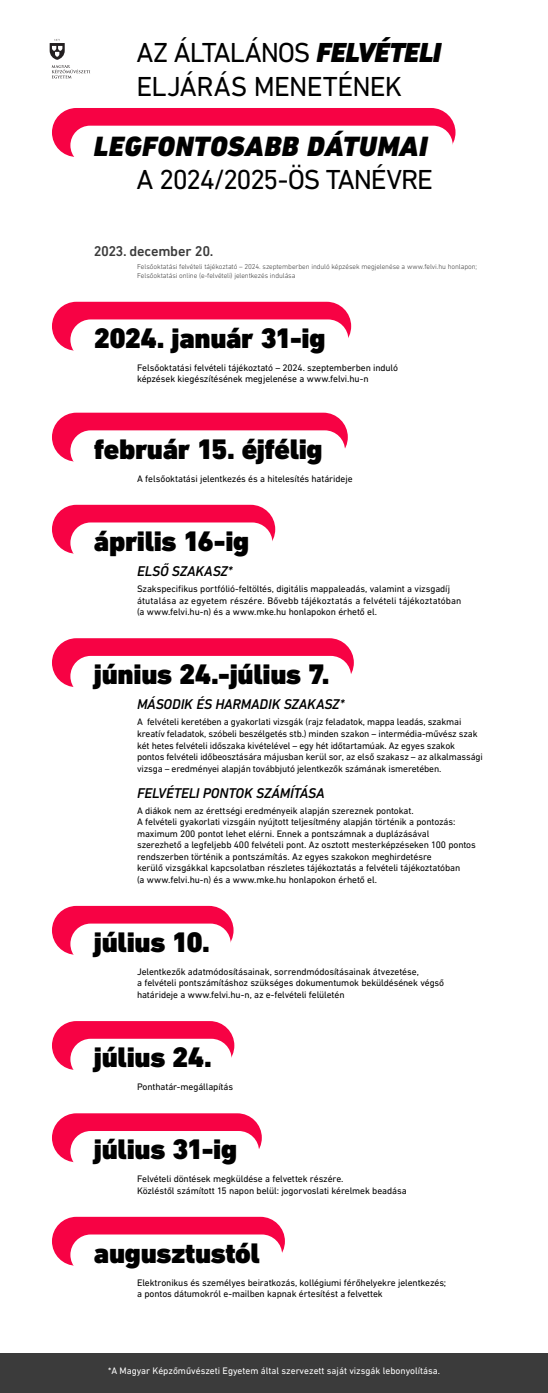
<style>
.page{position:relative;width:548px;height:1393px;background:#fff}
.page>*{position:absolute;margin:0;border:0;box-sizing:border-box;transform-origin:0 0}
.t1{font:900 28.8px "DIN Next LT Pro";letter-spacing:-.015em;color:#000}
.t2{font:italic 900 28.4px "DIN Next LT Pro";letter-spacing:.01em;color:#000}
.t3{font:28px/33.6px "DIN Next LT Pro";letter-spacing:-.035em;color:#000}
.t4{font:28px "DIN Next LT Pro";letter-spacing:-.06em;color:#000}
.t5{font:italic 500 14.4px "DIN Next LT Pro";letter-spacing:-.015em;color:#000}
.t6{font:500 14.4px "DIN Next LT Pro";letter-spacing:-.015em;color:#3b3b3b}
.t7{font:9.6px/11.5px "DIN Next LT Pro";letter-spacing:-.015em;color:#000}
.t8{font:9.6px "DIN Next LT Pro";color:#fff}
.t9{font:300 7.2px/8.6px "DIN Next LT Pro";letter-spacing:-.01em;color:#3b3b3b}
.s1{font-weight:900;font-style:italic}
</style>
<div class="page">
<svg style="left:50px;top:39px;width:40px;height:39px"></svg>
<div style="left:52px;top:108px;width:404px;height:49px;background:#f70244;border-radius:24px"></div>
<div style="left:70px;top:126px;width:383px;height:39px;background:#fff;border-radius:20px"></div>
<div style="left:52px;top:302px;width:299px;height:49px;background:#f70244;border-radius:24px"></div>
<div style="left:70px;top:319px;width:278px;height:41px;background:#fff;border-radius:20px"></div>
<div style="left:52px;top:413px;width:296px;height:49px;background:#f70244;border-radius:24px"></div>
<div style="left:70px;top:430px;width:275px;height:41px;background:#fff;border-radius:20px"></div>
<div style="left:52px;top:505px;width:223px;height:49px;background:#f70244;border-radius:24px"></div>
<div style="left:70px;top:522px;width:202px;height:41px;background:#fff;border-radius:20px"></div>
<div style="left:52px;top:638px;width:302px;height:49px;background:#f70244;border-radius:24px"></div>
<div style="left:70px;top:656px;width:281px;height:41px;background:#fff;border-radius:20px"></div>
<div style="left:52px;top:906px;width:182px;height:49px;background:#f70244;border-radius:24px"></div>
<div style="left:70px;top:923px;width:161px;height:41px;background:#fff;border-radius:20px"></div>
<div style="left:52px;top:1021px;width:182px;height:49px;background:#f70244;border-radius:24px"></div>
<div style="left:70px;top:1039px;width:162px;height:40px;background:#fff;border-radius:20px"></div>
<div style="left:52px;top:1113px;width:210px;height:49px;background:#f70244;border-radius:24px"></div>
<div style="left:70px;top:1131px;width:189px;height:41px;background:#fff;border-radius:20px"></div>
<div style="left:52px;top:1217px;width:233px;height:49px;background:#f70244;border-radius:24px"></div>
<div style="left:70px;top:1234px;width:212px;height:41px;background:#fff;border-radius:20px"></div>
<div style="left:0;top:1353px;width:548px;height:40px;background:#3b3b3b"></div>
<h3 class="t3" style="left:137px;top:35px;width:306px">AZ ÁLTALÁNOS <span class="s1">FELVÉTELI<br></span>ELJÁRÁS MENETÉNEK</h3>
<h2 class="t2" style="left:94px;top:129px;width:335px">LEGFONTOSABB DÁTUMAI</h2>
<h3 class="t4" style="left:137px;top:164px;width:298px">A 2024/2025-ÖS TANÉVRE</h3>
<h3 class="t6" style="left:94px;top:242px;width:121px">2023. december 20.</h3>
<p class="t9" style="left:137px;top:262px;width:342px">Felsőoktatási felvételi tájékoztató – 2024. szeptemberben induló képzések megjelenése a www.felvi.hu honlapon;<br>Felsőoktatási online (e-felvételi) jelentkezés indulása</p>
<h1 class="t1" style="left:94px;top:321px;width:233px">2024. január 31-ig</h1>
<p class="t7" style="left:137px;top:362px;width:263px">Felsőoktatási felvételi tájékoztató – 2024. szeptemberben induló képzések kiegészítésének megjelenése a www.felvi.hu-n</p>
<h1 class="t1" style="left:94px;top:432px;width:230px">február 15. éjfélig</h1>
<p class="t7" style="left:137px;top:472px;width:217px">A felsőoktatási jelentkezés és a hitelesítés határideje</p>
<h1 class="t1" style="left:94px;top:524px;width:157px">április 16-ig</h1>
<h3 class="t5" style="left:137px;top:563px;width:97px">ELSŐ SZAKASZ*</h3>
<p class="t7" style="left:137px;top:583px;width:326px">Szakspecifikus portfólió-feltöltés, digitális mappaleadás, valamint a vizsgadíj átutalása az egyetem részére. Bővebb tájékoztatás a felvételi tájékoztatóban (a www.felvi.hu-n) és a www.mke.hu honlapokon érhető el.</p>
<h1 class="t1" style="left:94px;top:657px;width:237px">június 24.-július 7.</h1>
<h3 class="t5" style="left:137px;top:696px;width:209px">MÁSODIK ÉS HARMADIK SZAKASZ*</h3>
<p class="t7" style="left:137px;top:716px;width:347px">A felvételi keretében a gyakorlati vizsgák (rajz feladatok, mappa leadás, szakmai kreatív feladatok, szóbeli beszélgetés stb.) minden szakon – intermédia-művész szak két hetes felvételi időszaka kivételével – egy hét időtartamúak. Az egyes szakok pontos felvételi időbeosztására májusban kerül sor, az első szakasz – az alkalmassági vizsga – eredményei alapján továbbjutó jelentkezők számának ismeretében.</p>
<h3 class="t5" style="left:137px;top:784px;width:189px">FELVÉTELI PONTOK SZÁMÍTÁSA</h3>
<p class="t7" style="left:137px;top:804px;width:340px">A diákok nem az érettségi eredményeik alapján szereznek pontokat.<br>A felvételi gyakorlati vizsgáin nyújtott teljesítmény alapján történik a pontozás: maximum 200 pontot lehet elérni. Ennek a pontszámnak a duplázásával szerezhető a legfeljebb 400 felvételi pont. Az osztott mesterképzéseken 100 pontos rendszerben történik a pontszámítás. Az egyes szakokon meghirdetésre<br>kerülő vizsgákkal kapcsolatban részletes tájékoztatás a felvételi tájékoztatóban<br>(a www.felvi.hu-n) és a www.mke.hu honlapokon érhető el.</p>
<h1 class="t1" style="left:94px;top:925px;width:118px">július 10.</h1>
<p class="t7" style="left:137px;top:966px;width:309px">Jelentkezők adatmódosításainak, sorrendmódosításainak átvezetése,<br>a felvételi pontszámításhoz szükséges dokumentumok beküldésének végső határideje a www.felvi.hu-n, az e-felvételi felületén</p>
<h1 class="t1" style="left:94px;top:1040px;width:120px">július 24.</h1>
<p class="t7" style="left:137px;top:1081px;width:98px">Ponthatár-megállapítás</p>
<h1 class="t1" style="left:94px;top:1132px;width:145px">július 31-ig</h1>
<p class="t7" style="left:137px;top:1173px;width:271px">Felvételi döntések megküldése a felvettek részére.<br>Közléstől számított 15 napon belül: jogorvoslati kérelmek beadása</p>
<h1 class="t1" style="left:94px;top:1236px;width:168px">augusztustól</h1>
<p class="t7" style="left:137px;top:1277px;width:311px">Elektronikus és személyes beiratkozás, kollégiumi férőhelyekre jelentkezés; a pontos dátumokról e-mailben kapnak értesítést a felvettek</p>
<p class="t8" style="left:108px;top:1365px;width:334px">*A Magyar Képzőművészeti Egyetem által szervezett saját vizsgák lebonyolítása.</p>
</div>
